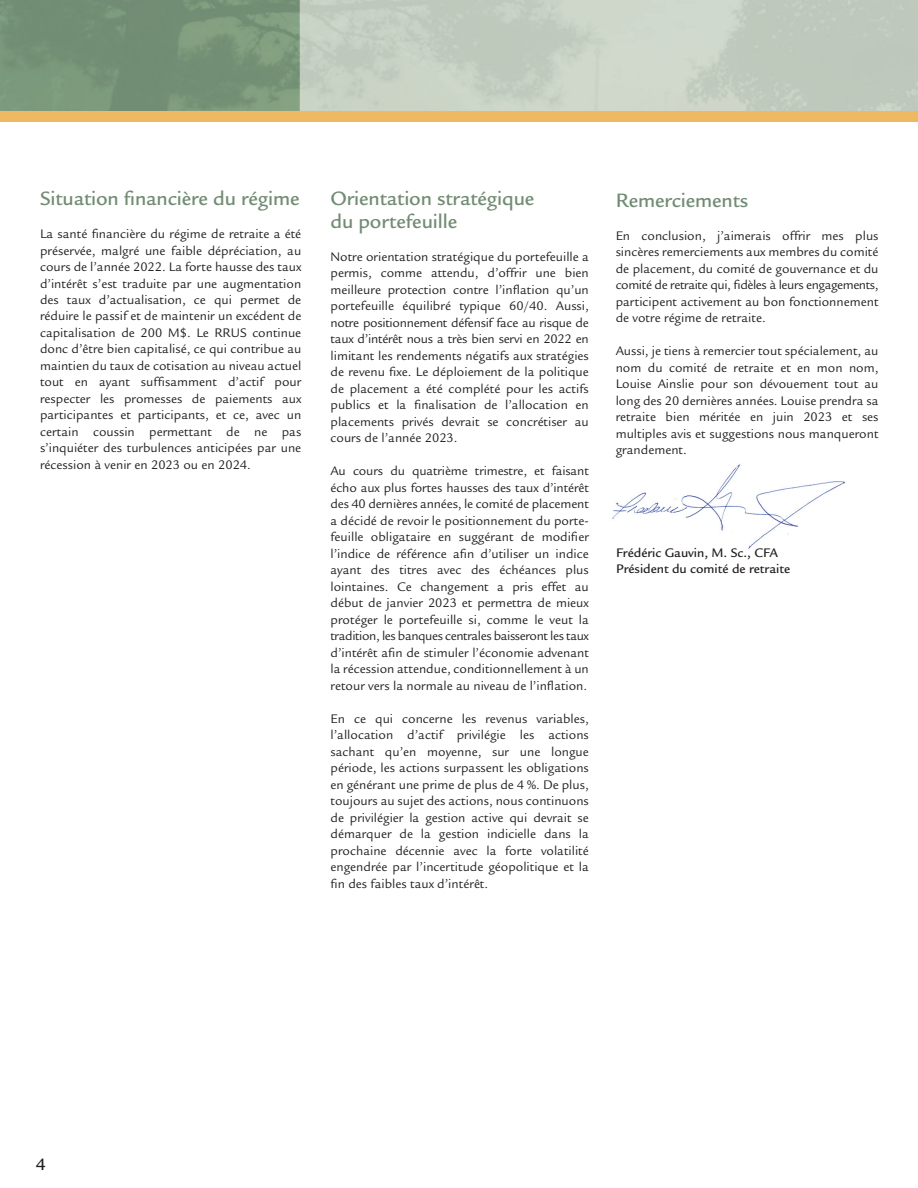
<style>
.page{position:relative;width:918px;height:1188px;background:#fff}
.page>*{position:absolute;margin:0;border:0;box-sizing:border-box;transform-origin:0 0}
.t1{font:500 21px/22.5px "Legacy Sans Std";letter-spacing:-.005em;color:#718c73}
.t2{font:500 18px "Legacy Sans Std";color:#231f20}
.t3{font:13.5px/16.5px "Legacy Sans Std";color:#231f20;text-align:justify}
.t4{font:500 13.5px/16.2px "Legacy Sans Std";color:#231f20}
</style>
<div class="page">
<img style="left:612px;top:464px;width:233px;height:85px">
<div style="left:0;top:111px;width:918px;height:11px;background:#eeb960"></div>
<h1 class="t1" style="left:40px;top:187px;width:261px">Situation financière du régime</h1>
<p class="t3" style="left:40px;top:226px;width:263px">La santé financière du régime de retraite a été préservée, malgré une faible dépréciation, au cours de l’année 2022. La forte hausse des taux d’intérêt s’est traduite par une augmentation des taux d’actualisation, ce qui permet de réduire le passif et de maintenir un excédent de capitalisation de 200 M$. Le RRUS continue donc d’être bien capitalisé, ce qui contribue au maintien du taux de cotisation au niveau actuel tout en ayant suffisamment d’actif pour respecter les promesses de paiements aux participantes et participants, et ce, avec un certain coussin permettant de ne pas s’inquiéter des turbulences anticipées par une récession à venir en 2023 ou en 2024.</p>
<h1 class="t1" style="left:331px;top:188px;width:205px">Orientation stratégique du portefeuille</h1>
<p class="t3" style="left:331px;top:249px;width:260px">Notre orientation stratégique du portefeuille a permis, comme attendu, d’offrir une bien meilleure protection contre l’inflation qu’un portefeuille équilibré typique 60/40. Aussi, notre positionnement défensif face au risque de taux d’intérêt nous a très bien servi en 2022 en limitant les rendements négatifs aux stratégies de revenu fixe. Le déploiement de la politique de placement a été complété pour les actifs publics et la finalisation de l’allocation en placements privés devrait se concrétiser au cours de l’année 2023.</p>
<p class="t3" style="left:331px;top:463px;width:260px">Au cours du quatrième trimestre, et faisant écho aux plus fortes hausses des taux d’intérêt des 40 dernières années, le comité de placement a décidé de revoir le positionnement du porte&shy;feuille obligataire en suggérant de modifier l’indice de référence afin d’utiliser un indice ayant des titres avec des échéances plus lointaines. Ce changement a pris effet au début de janvier 2023 et permettra de mieux protéger le portefeuille si, comme le veut la tradition, les banques centrales baisseront les taux d’intérêt afin de stimuler l’économie advenant la récession attendue, conditionnellement à un retour vers la normale au niveau de l’inflation.</p>
<p class="t3" style="left:331px;top:711px;width:260px">En ce qui concerne les revenus variables, l’allocation d’actif privilégie les actions sachant qu’en moyenne, sur une longue période, les actions surpassent les obligations en générant une prime de plus de 4 %. De plus, toujours au sujet des actions, nous continuons de privilégier la gestion active qui devrait se démarquer de la gestion indicielle dans la prochaine décennie avec la forte volatilité engendrée par l’incertitude géopolitique et la fin des faibles taux d’intérêt.</p>
<h1 class="t1" style="left:616px;top:189px;width:134px">Remerciements</h1>
<p class="t3" style="left:616px;top:227px;width:264px">En conclusion, j’aimerais offrir mes plus sincères remerciements aux membres du comité de placement, du comité de gouvernance et du comité de retraite qui, fidèles à leurs engagements, participent activement au bon fonctionnement de votre régime de retraite.</p>
<p class="t3" style="left:616px;top:343px;width:264px">Aussi, je tiens à remercier tout spécialement, au nom du comité de retraite et en mon nom, Louise Ainslie pour son dévouement tout au long des 20 dernières années. Louise prendra sa retraite bien méritée en juin 2023 et ses multiples avis et suggestions nous manqueront grandement.</p>
<p class="t4" style="left:616px;top:544px;width:176px">Frédéric Gauvin, M. Sc., CFA<br>Président du comité de retraite</p>
<h2 class="t2" style="left:36px;top:1154px;width:11px">4</h2>
</div>
